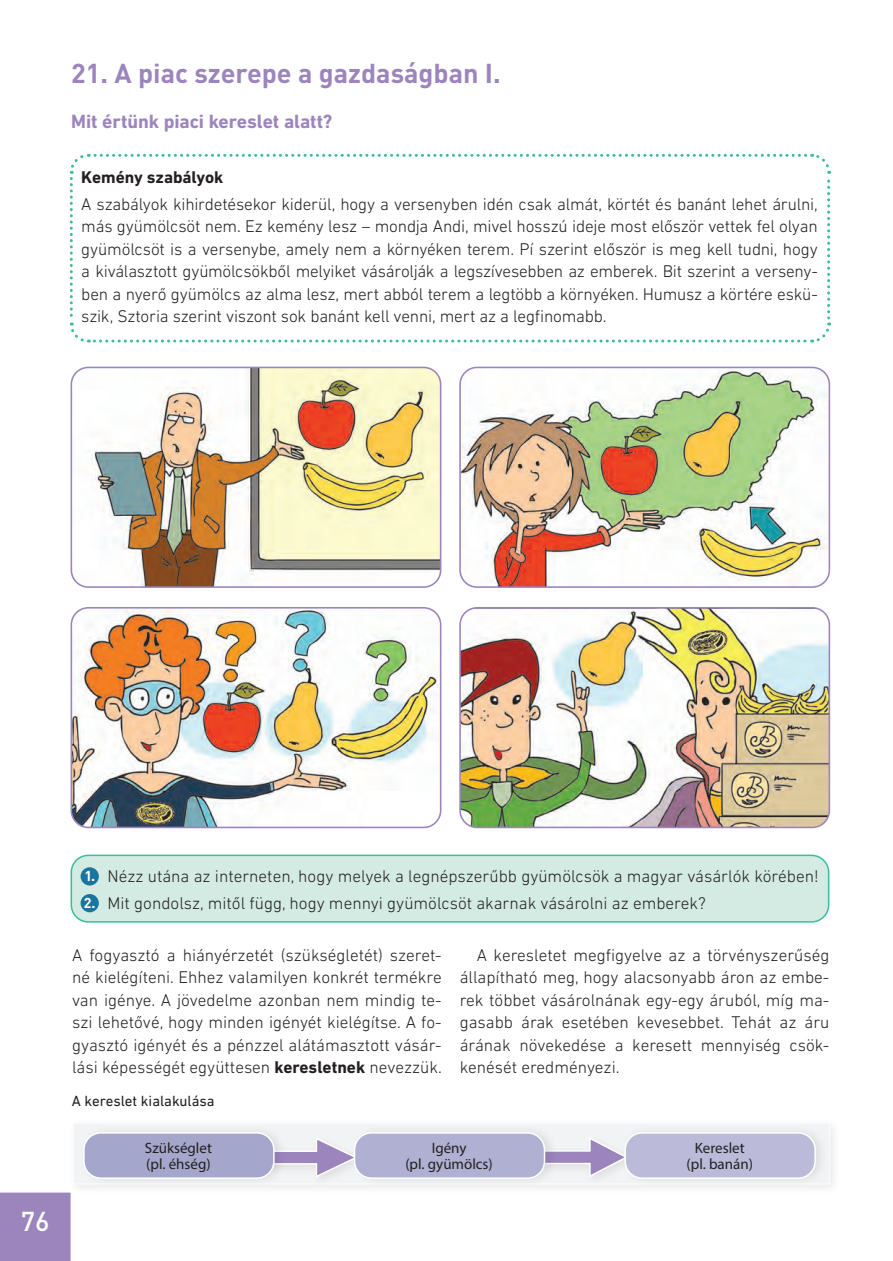
<style>
.page{position:relative;width:893px;height:1261px;background:#fff}
.page>*{position:absolute;margin:0;border:0;box-sizing:border-box;transform-origin:0 0}
.t1{font:700 27px "DIN Pro";color:#9c85bd}
.t2{font:500 27px "DIN Pro";color:#fff}
.t3{font:700 19.5px "DIN Next LT Pro";letter-spacing:-.005em;color:#9c85bd}
.t4{font:300 17.25px/22.5px "DIN Next LT Pro";color:#231f20;text-align:justify}
.t5{font:700 17.25px "DIN Next LT Pro";letter-spacing:-.005em;color:#231f20}
.t6{font:15px/16.5px "Myriad Pro";color:#231f20;text-align:center}
.t7{font:15px "DIN Next LT Pro";color:#231f20}
.s1{font-family:"DIN Pro";font-weight:700;font-size:14.25px;color:#fff}
.s2{font-weight:700}
</style>
<div class="page">
<svg style="left:69px;top:153px;width:762px;height:190px"></svg>
<img style="left:71px;top:367px;width:369px;height:218px">
<div style="left:71px;top:367px;width:370px;height:221px;border:2px solid #9c85bd;border-radius:17px"></div>
<img style="left:462px;top:367px;width:367px;height:218px">
<div style="left:459px;top:367px;width:371px;height:221px;border:2px solid #9c85bd;border-radius:17px"></div>
<img style="left:71px;top:608px;width:369px;height:219px">
<div style="left:71px;top:607px;width:370px;height:221px;border:2px solid #9c85bd;border-radius:17px"></div>
<img style="left:462px;top:610px;width:367px;height:217px">
<div style="left:459px;top:607px;width:371px;height:221px;border:2px solid #9c85bd;border-radius:17px"></div>
<div style="left:71px;top:855px;width:757px;height:67px;background:#d3ebe2;border-radius:17px"></div>
<div style="left:81px;top:867px;width:18px;height:18px;background:#1a75a1;border-radius:50%"></div>
<div style="left:81px;top:894px;width:18px;height:18px;background:#1a75a1;border-radius:50%"></div>
<div style="left:71px;top:854px;width:758px;height:69px;border:2px solid #3abd9d;border-radius:17px"></div>
<div style="left:67px;top:1117px;width:774px;height:78px;background:#fbfbfb"></div>
<div style="left:73px;top:1122px;width:757px;height:62px;background:#f2f3f4"></div>
<div style="left:537px;top:1133px;width:101px;height:54px;background:#f2f3f4"></div>
<svg style="left:557px;top:1138px;width:63px;height:39px"></svg>
<div style="left:259px;top:1133px;width:108px;height:55px;background:#f2f3f4"></div>
<svg style="left:286px;top:1138px;width:64px;height:40px"></svg>
<div style="left:350px;top:1124px;width:207px;height:63px;background:#eeeff0"></div>
<div style="left:354px;top:1133px;width:190px;height:45px;background:#afb0d2;border-radius:17px"></div>
<div style="left:354px;top:1132px;width:191px;height:47px;border:2px solid #fff;border-radius:17px"></div>
<div style="left:79px;top:1124px;width:207px;height:63px;background:#eeeff0"></div>
<div style="left:84px;top:1133px;width:190px;height:45px;background:#a5a6cc;border-radius:17px"></div>
<div style="left:83px;top:1132px;width:191px;height:47px;border:2px solid #fff;border-radius:17px"></div>
<div style="left:620px;top:1124px;width:207px;height:63px;background:#eeeff0"></div>
<div style="left:625px;top:1133px;width:190px;height:45px;background:#bbbbd9;border-radius:17px"></div>
<div style="left:624px;top:1132px;width:191px;height:47px;border:2px solid #fff;border-radius:17px"></div>
<div style="left:0;top:1192px;width:71px;height:69px;background:#9c85bd"></div>
<h1 class="t1" style="left:71px;top:55px;width:431px">21. A piac szerepe a gazdaságban I.</h1>
<p class="t3" style="left:71px;top:110px;width:263px">Mit értünk piaci kereslet alatt?</p>
<p class="t5" style="left:81px;top:167px;width:144px">Kemény szabályok</p>
<p class="t4" style="left:81px;top:192px;width:738px">A szabályok kihirdetésekor kiderül, hogy a versenyben idén csak almát, körtét és banánt lehet árulni, más gyümölcsöt nem. Ez kemény lesz – mondja Andi, mivel hosszú ideje most először vettek fel olyan gyümölcsöt is a versenybe, amely nem a környéken terem. Pí szerint először is meg kell tudni, hogy a kiválasztott gyümölcsökből melyiket vásárolják a legszívesebben az emberek. Bit szerint a verseny&shy;ben a nyerő gyümölcs az alma lesz, mert abból terem a legtöbb a környéken. Humusz a körtére eskü&shy;szik, Sztoria szerint viszont sok banánt kell venni, mert az a legfinomabb.</p>
<h1 class="t2" style="left:21px;top:1203px;width:30px">76</h1>
<p class="t4" style="left:84px;top:864px;width:735px"><span class="s1">1.</span> Nézz utána az interneten, hogy melyek a legnépszerűbb gyümölcsök a magyar vásárlók körében!</p>
<p class="t4" style="left:84px;top:891px;width:623px"><span class="s1">2.</span> Mit gondolsz, mitől függ, hogy mennyi gyümölcsöt akarnak vásárolni az emberek?</p>
<p class="t4" style="left:72px;top:943px;width:371px">A fogyasztó a hiányérzetét (szükségletét) szeret&shy;né kielégíteni. Ehhez valamilyen konkrét termékre van igénye. A jövedelme azonban nem mindig te&shy;szi lehetővé, hogy minden igényét kielégítse. A fo&shy;gyasztó igényét és a pénzzel alátámasztott vásár&shy;lási képességét együttesen <span class="s2">keresletnek</span> nevezzük.</p>
<p class="t4" style="left:459px;top:943px;width:371px;text-indent:17px">A keresletet megfigyelve az a törvényszerűség állapítható meg, hogy alacsonyabb áron az embe&shy;rek többet vásárolnának egy-egy áruból, míg ma&shy;gasabb árak esetében kevesebbet. Tehát az áru árának növekedése a keresett mennyiség csök&shy;kenését eredményezi.</p>
<p class="t7" style="left:72px;top:1092px;width:144px">A kereslet kialakulása</p>
<p class="t6" style="left:145px;top:1139px;width:68px;text-align:left">Szükséglet (pl. éhség)</p>
<p class="t6" style="left:686px;top:1139px;width:68px">Kereslet (pl. banán)</p>
<p class="t6" style="left:405px;top:1139px;width:89px">Igény<br>(pl. gyümölcs)</p>
</div>
